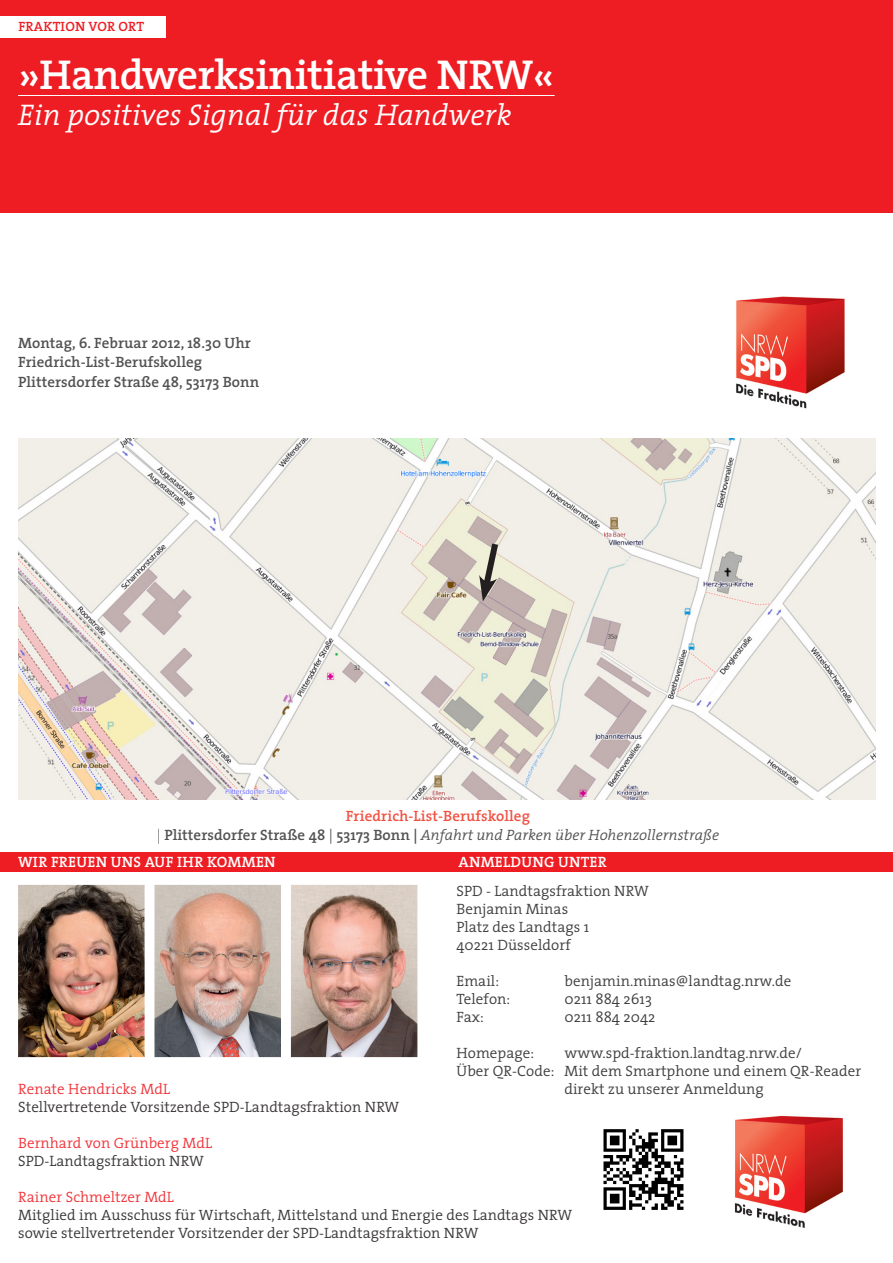
<style>
.page{position:relative;width:893px;height:1263px;background:#fff}
.page>*{position:absolute;margin:0;border:0;box-sizing:border-box;transform-origin:0 0}
.t1{font:600 42px "The Serif";letter-spacing:-.01em;color:#fff}
.t2{font:italic 300 30px "The Serif";color:#fff}
.t3{font:300 15px "The Serif";letter-spacing:.005em;color:#3e3e3f}
.t4{font:300 15px/18px "The Serif";letter-spacing:.005em;color:#231f20}
.t5{font:italic 300 15px/19.5px "The Serif";color:#3e3e3f;text-align:center}
.t6{font:600 15px/19.5px "The Serif";letter-spacing:.005em;color:#3e3e3f}
.t7{font:300 15px "The Serif";letter-spacing:.005em;color:#ee1d23}
.t8{font:600 15px "The Serif";letter-spacing:.015em;color:#fff}
.t9{font:600 13.5px "The Serif";letter-spacing:.015em;color:#ee1d23}
.s1{font-weight:600;font-style:normal;color:#ef3e2e}
.s2{font-style:normal}
.s3{font-weight:600;font-style:normal}
</style>
<div class="page">
<div style="left:0;top:0;width:893px;height:213px;background:#ee1d23"></div>
<img style="left:736px;top:296px;width:109px;height:113px">
<div style="left:0;top:852px;width:893px;height:20px;background:#ee1d23"></div>
<img style="left:735px;top:1115px;width:108px;height:113px">
<div style="left:0;top:16px;width:166px;height:21px;background:#fff"></div>
<hr style="left:18px;top:95px;width:537px;height:1px;background:#fff">
<img style="left:18px;top:885px;width:127px;height:172px">
<img style="left:154px;top:885px;width:127px;height:172px">
<img style="left:291px;top:885px;width:126px;height:172px">
<img style="left:603px;top:1129px;width:81px;height:81px">
<img style="left:18px;top:438px;width:858px;height:362px">
<svg style="left:479px;top:537px;width:23px;height:64px"></svg>
<p class="t9" style="left:18px;top:15px;width:127px">FRAKTION VOR ORT</p>
<p class="t1" style="left:18px;top:40px;width:538px">»Handwerksinitiative NRW«</p>
<p class="t2" style="left:18px;top:90px;width:495px">Ein positives Signal für das Handwerk</p>
<p class="t6" style="left:18px;top:332px;width:243px">Montag, 6. Februar 2012, 18.30 Uhr<br>Friedrich-List-Berufskolleg<br>Plittersdorfer Straße 48, 53173 Bonn</p>
<p class="t5" style="left:157px;top:805px;width:564px"><span class="s1">Friedrich-List-Berufskolleg<br></span><span class="s2">|</span> <span class="s3">Plittersdorfer Straße 48</span> <span class="s2">|</span> <span class="s3">53173 Bonn |</span> Anfahrt und Parken über Hohenzollernstraße</p>
<p class="t8" style="left:18px;top:849px;width:259px">WIR FREUEN UNS AUF IHR KOMMEN</p>
<p class="t8" style="left:459px;top:849px;width:150px">ANMELDUNG UNTER</p>
<p class="t3" style="left:456px;top:878px;width:194px">SPD - Landtagsfraktion NRW</p>
<p class="t3" style="left:456px;top:896px;width:113px">Benjamin Minas</p>
<p class="t3" style="left:456px;top:914px;width:134px">Platz des Landtags 1</p>
<p class="t3" style="left:456px;top:932px;width:116px">40221 Düsseldorf</p>
<p class="t3" style="left:456px;top:968px;width:44px">Email:</p>
<p class="t3" style="left:564px;top:968px;width:228px">benjamin.minas@landtag.nrw.de</p>
<p class="t3" style="left:456px;top:986px;width:55px">Telefon:</p>
<p class="t3" style="left:564px;top:986px;width:89px">0211 884 2613</p>
<p class="t3" style="left:456px;top:1004px;width:29px">Fax:</p>
<p class="t3" style="left:564px;top:1004px;width:93px">0211 884 2042</p>
<p class="t3" style="left:456px;top:1040px;width:79px">Homepage:</p>
<p class="t3" style="left:564px;top:1040px;width:239px">www.spd-fraktion.landtag.nrw.de/</p>
<p class="t3" style="left:456px;top:1058px;width:406px">Über QR-Code: Mit dem Smartphone und einem QR-Reader</p>
<p class="t3" style="left:564px;top:1076px;width:201px">direkt zu unserer Anmeldung</p>
<p class="t7" style="left:18px;top:1076px;width:153px">Renate Hendricks MdL</p>
<p class="t4" style="left:18px;top:1097px;width:383px">Stellvertretende Vorsitzende SPD-Landtagsfraktion NRW</p>
<p class="t7" style="left:18px;top:1130px;width:196px">Bernhard von Grünberg MdL</p>
<p class="t4" style="left:18px;top:1151px;width:187px">SPD-Landtagsfraktion NRW</p>
<p class="t7" style="left:18px;top:1184px;width:157px">Rainer Schmeltzer MdL</p>
<p class="t4" style="left:18px;top:1205px;width:556px">Mitglied im Ausschuss für Wirtschaft, Mittelstand und Energie des Landtags NRW sowie stellvertretender Vorsitzender der SPD-Landtagsfraktion NRW</p>
</div>
